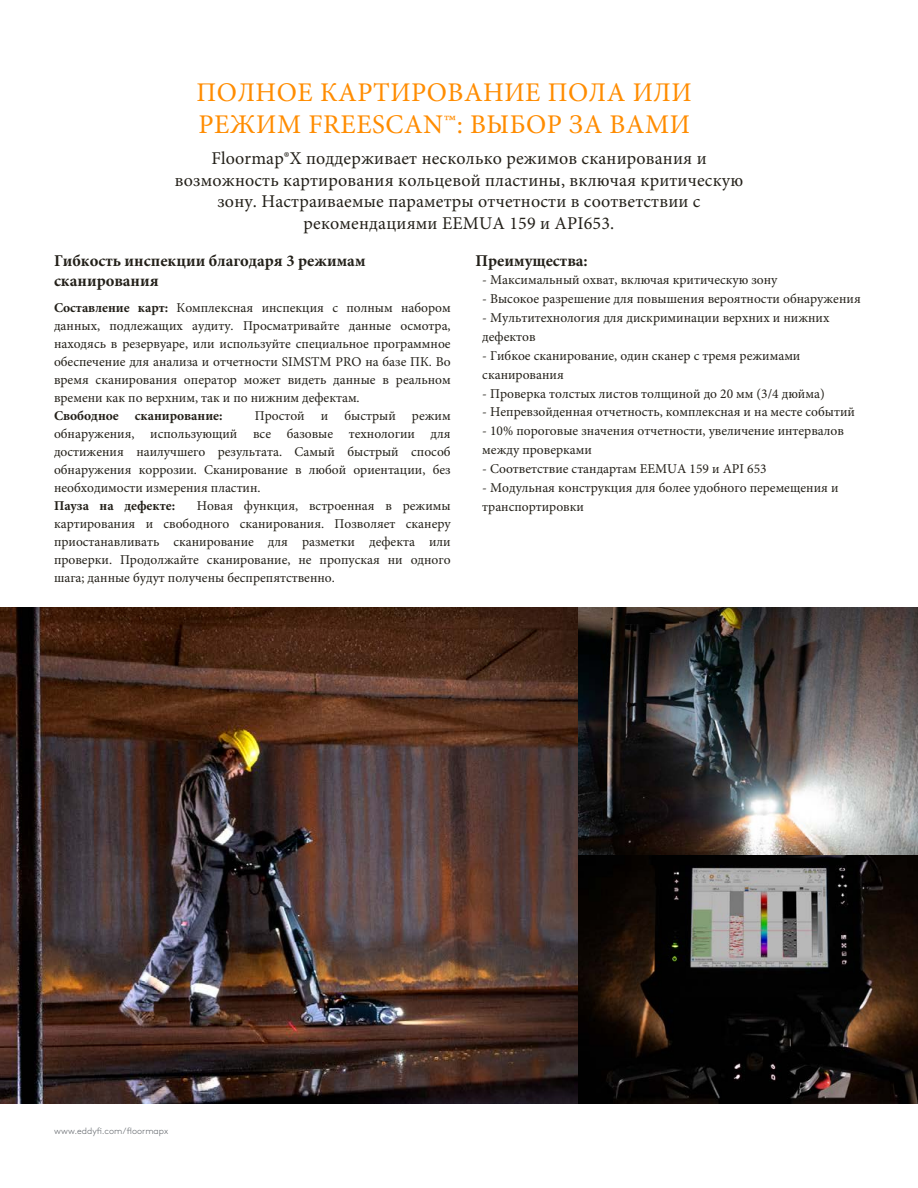
<style>
.page{position:relative;width:918px;height:1188px;background:#fff}
.page>*{position:absolute;margin:0;border:0;box-sizing:border-box;transform-origin:0 0}
.t1{font:27px/32.4px "Minion Pro";letter-spacing:.02em;color:#ff8c00}
.t2{font:18px/21.6px "Minion Pro";letter-spacing:.01em;color:#232019;text-align:center}
.t3{font:700 16.5px/20.2px "Minion Pro";color:#232019}
.t4{font:13.5px/18px "Minion Pro";color:#232019}
.t5{font:700 13.5px "Minion Pro";color:#232019}
.t6{font:300 9px "Brown Std";color:#62666b}
.s1{font-weight:700}
</style>
<div class="page">
<img style="left:0;top:608px;width:579px;height:495px">
<img style="left:579px;top:608px;width:339px;height:495px">
<h1 class="t1" style="left:197px;top:76px;width:497px">ПОЛНОЕ КАРТИРОВАНИЕ ПОЛА ИЛИ<br>РЕЖИМ FREESCAN™: ВЫБОР ЗА ВАМИ</h1>
<h2 class="t2" style="left:175px;top:148px;width:570px">Floormap®X поддерживает несколько режимов сканирования и возможность картирования кольцевой пластины, включая критическую зону. Настраиваемые параметры отчетности в соответствии с рекомендациями EEMUA 159 и API653.</h2>
<p class="t3" style="left:54px;top:250px;width:313px">Гибкость инспекции благодаря 3 режимам сканирования</p>
<p class="t4" style="left:54px;top:299px;width:398px;text-align:justify"><span class="s1">Составление карт:</span> Комплексная инспекция с полным набором данных, подлежащих аудиту. Просматривайте данные осмотра, находясь в резервуаре, или используйте специальное программное обеспечение для анализа и отчетности SIMSTM PRO на базе ПК. Во время сканирования оператор может видеть данные в реальном времени как по верхним, так и по нижним дефектам.</p>
<p class="t5" style="left:54px;top:406px;width:170px">Свободное сканирование:</p>
<p class="t3" style="left:476px;top:250px;width:114px">Преимущества:</p>
<p class="t4" style="left:482px;top:271px;width:297px">- Максимальный охват, включая критическую зону</p>
<p class="t4" style="left:482px;top:290px;width:380px">- Высокое разрешение для повышения вероятности обнаружения</p>
<p class="t4" style="left:482px;top:308px;width:349px;line-height:18.9px">- Мультитехнология для дискриминации верхних и нижних дефектов</p>
<p class="t4" style="left:482px;top:346px;width:320px;line-height:18.9px">- Гибкое сканирование, один сканер с тремя режимами сканирования</p>
<p class="t4" style="left:482px;top:384px;width:344px">- Проверка толстых листов толщиной до 20 мм (3/4 дюйма)</p>
<p class="t4" style="left:482px;top:403px;width:374px">- Непревзойденная отчетность, комплексная и на месте событий</p>
<p class="t4" style="left:482px;top:422px;width:363px;line-height:18.9px">- 10% пороговые значения отчетности, увеличение интервалов между проверками</p>
<p class="t4" style="left:482px;top:460px;width:286px">- Соответствие стандартам EEMUA 159 и API 653</p>
<p class="t4" style="left:482px;top:478px;width:358px;line-height:18.9px">- Модульная конструкция для более удобного перемещения и транспортировки</p>
<p class="t4" style="left:54px;top:407px;width:398px;text-align:justify;text-indent:201px">Простой и быстрый режим обнаружения, использующий все базовые технологии для достижения наилучшего результата. Самый быстрый способ обнаружения коррозии. Сканирование в любой ориентации, без необходимости измерения пластин.</p>
<p class="t5" style="left:54px;top:496px;width:123px">Пауза на дефекте:</p>
<p class="t4" style="left:54px;top:497px;width:398px;text-align:justify;text-indent:143px">Новая функция, встроенная в режимы картирования и свободного сканирования. Позволяет сканеру приостанавливать сканирование для разметки дефекта или проверки. Продолжайте сканирование, не пропуская ни одного шага; данные будут получены беспрепятственно.</p>
<p class="t6" style="left:54px;top:1126px;width:116px">www.eddyfi.com/floormapx</p>
</div>
